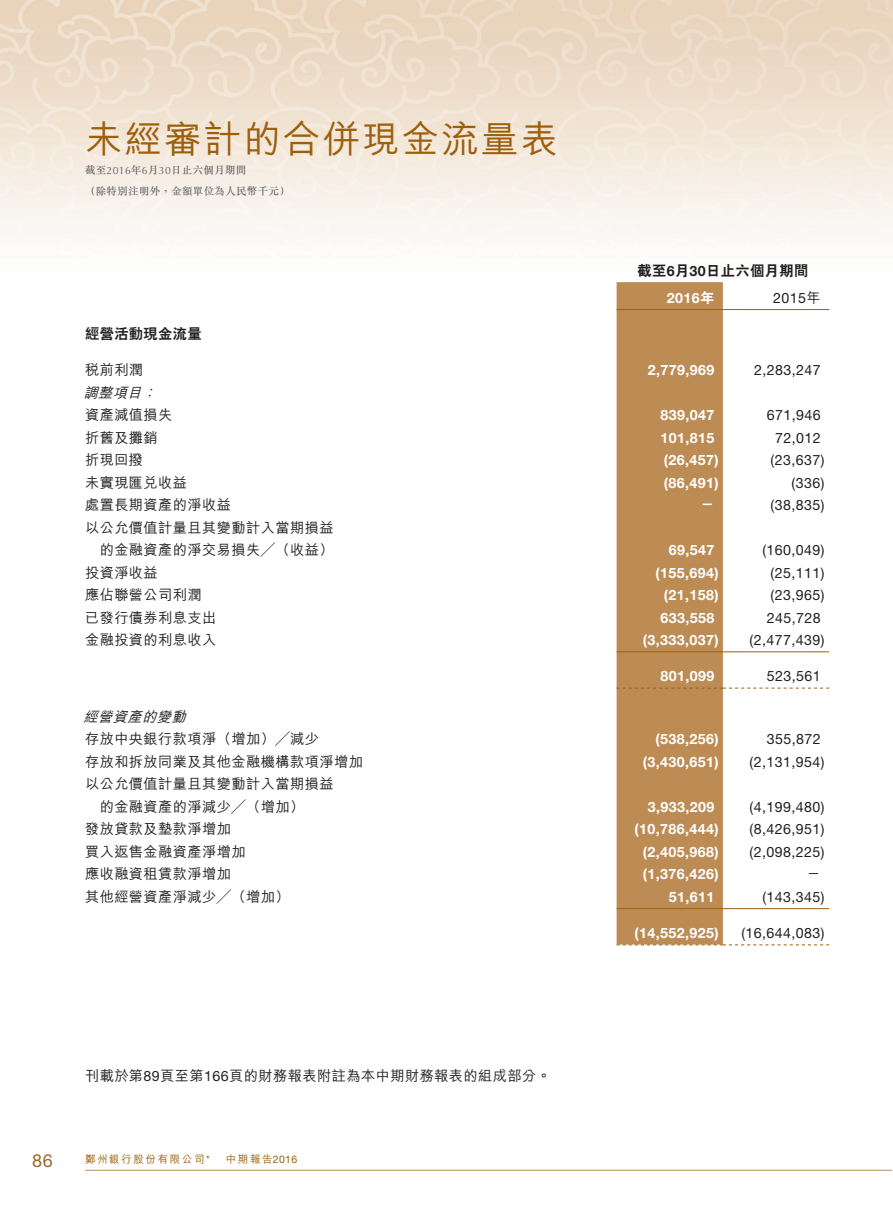
<style>
.page{position:relative;width:893px;height:1212px;background:#fff}
.page>*{position:absolute;margin:0;border:0;box-sizing:border-box;transform-origin:0 0}
.t1{font:500 37.5px "M Hei HK";letter-spacing:.055em;color:#9c5f0d}
._1__內文{font:18px "Helvetica Neue LT Std";color:#9a682e}
._1__內文-2{font:500 14.25px "M Hei HK";letter-spacing:.03em;color:#231f20}
._1__內文-3{font:700 14.25px "Helvetica Neue LT Std";letter-spacing:.03em;color:#fff}
._1__內文-4{font:14.25px "Helvetica Neue LT Std";letter-spacing:.03em;color:#231f20}
._1__內文-5{font:800 14.25px "C Hei 2 HK";letter-spacing:.03em;color:#231f20}
._1__內文-6{font:italic 500 14.25px "M Hei HK";color:#231f20}
._1__內文-7{font:800 14.25px "C Hei 2 HK";color:#fff}
.t2{font:500 10.5px/21px "M Sung HK";letter-spacing:.03em;color:#636366}
.t3{font:500 10.5px "M Hei HK";letter-spacing:.155em;color:#9c5f0d}
.s1{font-family:"Optima LT Std";font-weight:400}
.s2{font-family:"Helvetica Neue LT Std";font-weight:700}
.s3{font-family:"C Hei 2 HK";font-weight:800}
.s4{font-family:"M Hei HK";font-weight:500}
.s5{font-family:"Helvetica Neue LT Std";font-weight:400}
</style>
<div class="page">
<img style="left:0;top:0;width:892px;height:1170px">
<hr style="left:85px;top:1170px;width:807px;height:1px;background:#bd8c55">
<div style="left:617px;top:282px;width:106px;height:662px;background:#bd8c55"></div>
<hr style="left:617px;top:309px;width:106px;height:1px;background:#9c5f0d">
<hr style="left:723px;top:309px;width:106px;height:1px;background:#9c5f0d">
<hr style="left:617px;top:651px;width:106px;height:1px;background:#9c5f0d">
<hr style="left:723px;top:651px;width:106px;height:1px;background:#9c5f0d">
<svg style="left:617px;top:688px;width:212px;height:1px"></svg>
<hr style="left:617px;top:908px;width:106px;height:1px;background:#9c5f0d">
<hr style="left:723px;top:908px;width:106px;height:1px;background:#9c5f0d">
<svg style="left:617px;top:944px;width:212px;height:1px"></svg>
<h1 class="t1" style="left:85px;top:112px;width:475px">未經審計的合併現金流量表</h1>
<p class="t2" style="left:85px;top:159px;width:206px">截至<span class="s1">2016</span>年<span class="s1">6</span>月<span class="s1">30</span>日止六個月期間<br>（除特別注明外，金額單位為人民幣千元）</p>
<p class="_1__內文-5" style="left:637px;top:263px;width:173px">截至<span class="s2">6</span>月<span class="s2">30</span>日止六個月期間</p>
<p class="_1__內文-3" style="left:667px;top:289px;width:49px">2016<span class="s3">年</span></p>
<p class="_1__內文-4" style="left:773px;top:289px;width:49px">2015<span class="s4">年</span></p>
<p class="_1__內文-5" style="left:85px;top:327px;width:118px">經營活動現金流量</p>
<p class="_1__內文-2" style="left:85px;top:359px;width:60px">稅前利潤</p>
<p class="_1__內文-3" style="left:648px;top:361px;width:68px">2,779,969</p>
<p class="_1__內文-4" style="left:754px;top:361px;width:68px">2,283,247</p>
<p class="_1__內文-6" style="left:84px;top:382px;width:79px">調整項目：</p>
<p class="_1__內文-2" style="left:85px;top:404px;width:89px">資產減值損失</p>
<p class="_1__內文-3" style="left:660px;top:406px;width:55px">839,047</p>
<p class="_1__內文-4" style="left:767px;top:406px;width:55px">671,946</p>
<p class="_1__內文-2" style="left:85px;top:427px;width:74px">折舊及攤銷</p>
<p class="_1__內文-3" style="left:660px;top:429px;width:55px">101,815</p>
<p class="_1__內文-4" style="left:775px;top:429px;width:47px">72,012</p>
<p class="_1__內文-2" style="left:85px;top:449px;width:60px">折現回撥</p>
<p class="_1__內文-3" style="left:664px;top:451px;width:56px">(26,457)</p>
<p class="_1__內文-4" style="left:771px;top:451px;width:55px">(23,637)</p>
<p class="_1__內文-2" style="left:85px;top:472px;width:104px">未實現匯兌收益</p>
<p class="_1__內文-3" style="left:664px;top:474px;width:56px">(86,491)</p>
<p class="_1__內文-4" style="left:792px;top:474px;width:34px">(336)</p>
<p class="_1__內文-2" style="left:85px;top:494px;width:148px">處置長期資產的淨收益</p>
<p class="_1__內文-7" style="left:700px;top:498px;width:16px">－</p>
<p class="_1__內文-4" style="left:771px;top:496px;width:55px">(38,835)</p>
<p class="_1__內文-2" style="left:85px;top:517px;width:250px">以公允價值計量且其變動計入當期損益</p>
<p class="_1__內文-2" style="left:100px;top:539px;width:235px">的金融資產的淨交易損失╱（收益）</p>
<p class="_1__內文-3" style="left:669px;top:541px;width:47px">69,547</p>
<p class="_1__內文-4" style="left:762px;top:541px;width:64px">(160,049)</p>
<p class="_1__內文-2" style="left:85px;top:562px;width:74px">投資淨收益</p>
<p class="_1__內文-3" style="left:655px;top:564px;width:65px">(155,694)</p>
<p class="_1__內文-4" style="left:771px;top:564px;width:55px">(25,111)</p>
<p class="_1__內文-2" style="left:85px;top:584px;width:118px">應佔聯營公司利潤</p>
<p class="_1__內文-3" style="left:664px;top:586px;width:56px">(21,158)</p>
<p class="_1__內文-4" style="left:771px;top:586px;width:55px">(23,965)</p>
<p class="_1__內文-2" style="left:85px;top:607px;width:133px">已發行債券利息支出</p>
<p class="_1__內文-3" style="left:660px;top:609px;width:55px">633,558</p>
<p class="_1__內文-4" style="left:767px;top:609px;width:55px">245,728</p>
<p class="_1__內文-2" style="left:85px;top:629px;width:133px">金融投資的利息收入</p>
<p class="_1__內文-3" style="left:643px;top:631px;width:77px">(3,333,037)</p>
<p class="_1__內文-4" style="left:750px;top:631px;width:76px">(2,477,439)</p>
<p class="_1__內文-3" style="left:660px;top:667px;width:55px">801,099</p>
<p class="_1__內文-4" style="left:767px;top:668px;width:55px">523,561</p>
<p class="_1__內文-6" style="left:84px;top:706px;width:109px">經營資產的變動</p>
<p class="_1__內文-2" style="left:85px;top:729px;width:235px">存放中央銀行款項淨（增加）╱減少</p>
<p class="_1__內文-3" style="left:655px;top:730px;width:65px">(538,256)</p>
<p class="_1__內文-4" style="left:767px;top:731px;width:55px">355,872</p>
<p class="_1__內文-2" style="left:85px;top:751px;width:279px">存放和拆放同業及其他金融機構款項淨增加</p>
<p class="_1__內文-3" style="left:643px;top:753px;width:77px">(3,430,651)</p>
<p class="_1__內文-4" style="left:750px;top:753px;width:76px">(2,131,954)</p>
<p class="_1__內文-2" style="left:85px;top:774px;width:250px">以公允價值計量且其變動計入當期損益</p>
<p class="_1__內文-2" style="left:100px;top:796px;width:206px">的金融資產的淨減少╱（增加）</p>
<p class="_1__內文-3" style="left:648px;top:798px;width:68px">3,933,209</p>
<p class="_1__內文-4" style="left:750px;top:798px;width:76px">(4,199,480)</p>
<p class="_1__內文-2" style="left:85px;top:819px;width:148px">發放貸款及墊款淨增加</p>
<p class="_1__內文-3" style="left:634px;top:820px;width:86px">(10,786,444)</p>
<p class="_1__內文-4" style="left:750px;top:821px;width:76px">(8,426,951)</p>
<p class="_1__內文-2" style="left:85px;top:841px;width:162px">買入返售金融資產淨增加</p>
<p class="_1__內文-3" style="left:643px;top:843px;width:77px">(2,405,968)</p>
<p class="_1__內文-4" style="left:750px;top:843px;width:76px">(2,098,225)</p>
<p class="_1__內文-2" style="left:85px;top:864px;width:148px">應收融資租賃款淨增加</p>
<p class="_1__內文-3" style="left:643px;top:865px;width:77px">(1,376,426)</p>
<p class="_1__內文-2" style="left:806px;top:864px;width:16px">－</p>
<p class="_1__內文-2" style="left:85px;top:886px;width:206px">其他經營資產淨減少╱（增加）</p>
<p class="_1__內文-3" style="left:669px;top:888px;width:47px">51,611</p>
<p class="_1__內文-4" style="left:762px;top:888px;width:64px">(143,345)</p>
<p class="_1__內文-3" style="left:634px;top:924px;width:86px">(14,552,925)</p>
<p class="_1__內文-4" style="left:741px;top:925px;width:85px">(16,644,083)</p>
<p class="_1__內文-2" style="left:85px;top:1066px;width:468px">刊載於第<span class="s5">89</span>頁至第<span class="s5">166</span>頁的財務報表附註為本中期財務報表的組成部分。</p>
<p class="_1__內文" style="left:32px;top:1150px;width:22px">86</p>
<p class="t3" style="left:85px;top:1151px;width:126px">鄭州銀行股份有限公司<span class="s5">*</span></p>
<p class="t3" style="left:226px;top:1151px;width:73px">中期報告<span class="s5">2016</span></p>
</div>
